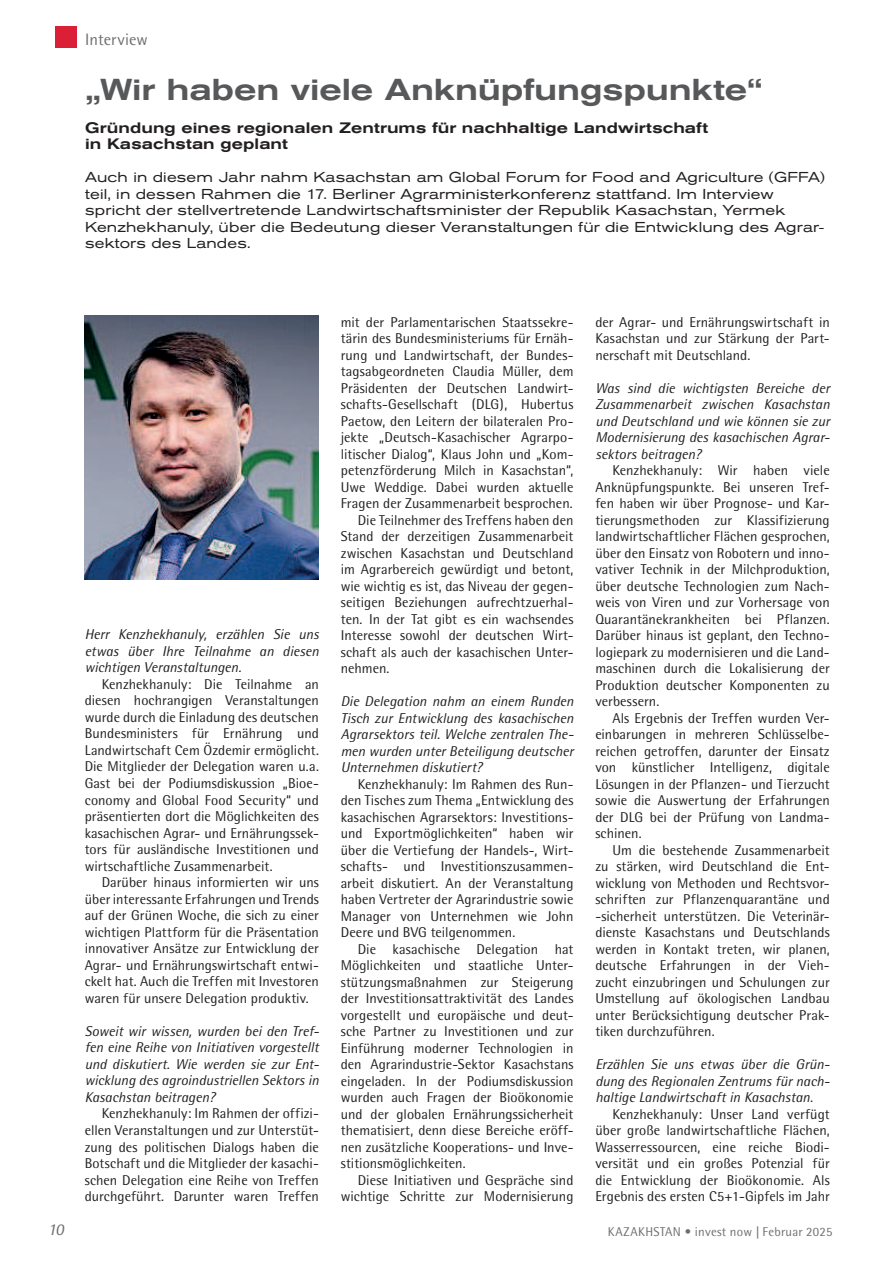
<style>
.page{position:relative;width:893px;height:1263px;background:#fff}
.page>*{position:absolute;margin:0;border:0;box-sizing:border-box;transform-origin:0 0}
.t1{font:500 expanded 30px "Akzidenz Grotesk BE";letter-spacing:-.005em;color:#57585a}
.t2{font:16.5px "Rotis Semi Sans";letter-spacing:.005em;color:#6d6e71}
.t3{font:italic 16.5px "Rotis Semi Sans";color:#6d6e71}
.t4{font:500 expanded 15px/16.5px "Akzidenz Grotesk BE";letter-spacing:.005em;color:#231f20}
.t5{font:14.25px/16.5px "Rotis Semi Sans";letter-spacing:.005em;color:#231f20;text-align:justify}
.t6{font:italic 14.25px/16.5px "Rotis Semi Sans";color:#231f20}
.t7{font:expanded 14.25px/16.5px "Akzidenz Grotesk BE";letter-spacing:.01em;color:#231f20}
.t8{font:12.75px "Rotis Semi Sans";letter-spacing:.02em;color:#6d6e71}
.s1{font-family:"Meta Book Cyr"}
</style>
<div class="page">
<div style="left:56px;top:26px;width:21px;height:21px;background:#da1f37"></div>
<img style="left:84px;top:316px;width:235px;height:264px">
<p class="t2" style="left:85px;top:32px;width:64px">Interview</p>
<h1 class="t1" style="left:85px;top:73px;width:679px">„Wir haben viele Anknüpfungspunkte“</h1>
<p class="t4" style="left:85px;top:119px;width:624px">Gründung eines regionalen Zentrums für nachhaltige Landwirtschaft in Kasachstan geplant</p>
<p class="t7" style="left:85px;top:170px;width:741px">Auch in diesem Jahr nahm Kasachstan am Global Forum for Food and Agriculture (GFFA) teil, in dessen Rahmen die 17. Berliner Agrarministerkonferenz stattfand. Im Interview spricht der stellvertretende Landwirtschaftsminister der Republik Kasachstan, Yermek Kenzhekhanuly, über die Bedeutung dieser Veranstaltungen für die Entwicklung des Agrar&shy;sektors des Landes.</p>
<p class="t6" style="left:85px;top:627px;width:236px;text-align:justify">Herr Kenzhekhanuly, erzählen Sie uns etwas über Ihre Teilnahme an diesen wichtigen Veranstaltungen.</p>
<p class="t5" style="left:85px;top:677px;width:236px;text-indent:17px">Kenzhekhanuly: Die Teilnahme an diesen hochrangigen Veranstaltungen wurde durch die Einladung des deutschen Bundesministers für Ernährung und Landwirtschaft Cem Özdemir ermöglicht.<br>Die Mitglieder der Delegation waren u.a.<br>Gast bei der Podiumsdiskussion „Bioe&shy;conomy and Global Food Security“ und präsentierten dort die Möglichkeiten des kasachischen Agrar- und Ernährungssek&shy;tors für ausländische Investitionen und wirtschaftliche Zusammenarbeit.</p>
<p class="t5" style="left:85px;top:875px;width:236px;text-indent:17px">Darüber hinaus informierten wir uns über interessante Erfahrungen und Trends auf der Grünen Woche, die sich zu einer wichtigen Plattform für die Präsentation innovativer Ansätze zur Entwicklung der Agrar- und Ernährungswirtschaft entwi&shy;ckelt hat. Auch die Treffen mit Investoren waren für unsere Delegation produktiv.</p>
<p class="t6" style="left:85px;top:1023px;width:236px">Soweit wir wissen, wurden bei den Tref&shy;fen eine Reihe von Initiativen vorgestellt und diskutiert. Wie werden sie zur Ent&shy;wicklung des agroindustriellen Sektors in Kasachstan beitragen?</p>
<p class="t5" style="left:85px;top:1106px;width:236px;text-indent:17px">Kenzhekhanuly: Im Rahmen der offizi&shy;ellen Veranstaltungen und zur Unterstüt&shy;zung des politischen Dialogs haben die Botschaft und die Mitglieder der kasachi&shy;schen Delegation eine Reihe von Treffen durchgeführt. Darunter waren Treffen</p>
<p class="t5" style="left:341px;top:314px;width:234px">mit der Parlamentarischen Staatssekre-</p>
<p class="t5" style="left:341px;top:331px;width:234px">tärin des Bundesministeriums für Ernäh-</p>
<p class="t5" style="left:341px;top:347px;width:234px">rung und Landwirtschaft, der Bundes-</p>
<p class="t5" style="left:341px;top:364px;width:234px">tagsabgeordneten Claudia Müller, dem</p>
<p class="t5" style="left:341px;top:380px;width:234px">Präsidenten der Deutschen Landwirt-</p>
<p class="t5" style="left:341px;top:397px;width:234px">schafts-Gesellschaft (DLG), Hubertus</p>
<p class="t5" style="left:341px;top:413px;width:234px">Paetow, den Leitern der bilateralen Pro-</p>
<p class="t5" style="left:341px;top:430px;width:234px">jekte „Deutsch-Kasachischer Agrarpo-</p>
<p class="t5" style="left:341px;top:446px;width:234px">litischer Dialog“, Klaus John und „Kom-</p>
<p class="t5" style="left:341px;top:463px;width:234px">petenzförderung Milch in Kasachstan“,</p>
<p class="t5" style="left:341px;top:479px;width:234px">Uwe Weddige. Dabei wurden aktuelle</p>
<p class="t5" style="left:341px;top:496px;width:234px">Fragen der Zusammenarbeit besprochen.</p>
<p class="t5" style="left:358px;top:512px;width:217px">Die Teilnehmer des Treffens haben den</p>
<p class="t5" style="left:341px;top:529px;width:234px">Stand der derzeitigen Zusammenarbeit</p>
<p class="t5" style="left:341px;top:545px;width:234px">zwischen Kasachstan und Deutschland</p>
<p class="t5" style="left:341px;top:562px;width:234px">im Agrarbereich gewürdigt und betont,</p>
<p class="t5" style="left:341px;top:578px;width:234px">wie wichtig es ist, das Niveau der gegen-</p>
<p class="t5" style="left:341px;top:595px;width:234px">seitigen Beziehungen aufrechtzuerhal-</p>
<p class="t5" style="left:341px;top:611px;width:234px">ten. In der Tat gibt es ein wachsendes</p>
<p class="t5" style="left:341px;top:628px;width:234px">Interesse sowohl der deutschen Wirt-</p>
<p class="t5" style="left:341px;top:644px;width:234px">schaft als auch der kasachischen Unter-</p>
<p class="t5" style="left:341px;top:661px;width:50px">nehmen.</p>
<p class="t6" style="left:341px;top:694px;width:234px">Die Delegation nahm an einem Runden Tisch zur Entwicklung des kasachischen Agrarsektors teil. Welche zentralen The&shy;men wurden unter Beteiligung deutscher Unternehmen diskutiert?</p>
<p class="t5" style="left:341px;top:776px;width:234px;text-indent:17px">Kenzhekhanuly: Im Rahmen des Run&shy;den Tisches zum Thema „Entwicklung des kasachischen Agrarsektors: Investitions&shy;und Exportmöglichkeiten“ haben wir über die Vertiefung der Handels-, Wirt&shy;schafts- und Investitionszusammen&shy;arbeit diskutiert. An der Veranstaltung haben Vertreter der Agrarindustrie sowie Manager von Unternehmen wie John Deere und BVG teilgenommen.</p>
<p class="t5" style="left:341px;top:941px;width:234px;text-indent:17px">Die kasachische Delegation hat Möglichkeiten und staatliche Unter&shy;stützungsmaßnahmen zur Steigerung der Investitionsattraktivität des Landes vorgestellt und europäische und deut&shy;sche Partner zu Investitionen und zur Einführung moderner Technologien in den Agrarindustrie-Sektor Kasachstans eingeladen. In der Podiumsdiskussion wurden auch Fragen der Bioökonomie und der globalen Ernährungssicherheit thematisiert, denn diese Bereiche eröff&shy;nen zusätzliche Kooperations- und Inve&shy;stitionsmöglichkeiten.</p>
<p class="t5" style="left:341px;top:1172px;width:234px;text-align:right">Diese Initiativen und Gespräche sind wichtige Schritte zur Modernisierung</p>
<p class="t5" style="left:595px;top:314px;width:236px">der Agrar- und Ernährungswirtschaft in Kasachstan und zur Stärkung der Part&shy;nerschaft mit Deutschland.</p>
<p class="t6" style="left:595px;top:380px;width:236px">Was sind die wichtigsten Bereiche der Zusammenarbeit zwischen Kasachstan und Deutschland und wie können sie zur Modernisierung des kasachischen Agrar&shy;sektors beitragen?</p>
<p class="t5" style="left:595px;top:463px;width:236px;text-indent:17px">Kenzhekhanuly: Wir haben viele Anknüpfungspunkte. Bei unseren Tref&shy;fen haben wir über Prognose- und Kar&shy;tierungsmethoden zur Klassifizierung landwirtschaftlicher Flächen gesprochen, über den Einsatz von Robotern und inno&shy;vativer Technik in der Milchproduktion, über deutsche Technologien zum Nach&shy;weis von Viren und zur Vorhersage von Quarantänekrankheiten bei Pflanzen.<br>Darüber hinaus ist geplant, den Techno&shy;logiepark zu modernisieren und die Land&shy;maschinen durch die Lokalisierung der Produktion deutscher Komponenten zu verbessern.</p>
<p class="t5" style="left:595px;top:710px;width:236px;text-indent:17px">Als Ergebnis der Treffen wurden Ver&shy;einbarungen in mehreren Schlüsselbe&shy;reichen getroffen, darunter der Einsatz von künstlicher Intelligenz, digitale Lösungen in der Pflanzen- und Tierzucht sowie die Auswertung der Erfahrungen der DLG bei der Prüfung von Landma&shy;schinen.</p>
<p class="t5" style="left:595px;top:842px;width:236px;text-indent:17px">Um die bestehende Zusammenarbeit zu stärken, wird Deutschland die Ent&shy;wicklung von Methoden und Rechtsvor&shy;schriften zur Pflanzenquarantäne und -sicherheit unterstützen. Die Veterinär&shy;dienste Kasachstans und Deutschlands werden in Kontakt treten, wir planen, deutsche Erfahrungen in der Vieh&shy;zucht einzubringen und Schulungen zur Umstellung auf ökologischen Landbau unter Berücksichtigung deutscher Prak&shy;tiken durchzuführen.</p>
<p class="t6" style="left:595px;top:1057px;width:234px;text-align:justify">Erzählen Sie uns etwas über die Grün&shy;dung des Regionalen Zentrums für nach&shy;haltige Landwirtschaft in Kasachstan.</p>
<p class="t5" style="left:595px;top:1106px;width:236px;text-indent:17px">Kenzhekhanuly: Unser Land verfügt über große landwirtschaftliche Flächen, Wasserressourcen, eine reiche Biodi&shy;versität und ein großes Potenzial für die Entwicklung der Bioökonomie. Als Ergebnis des ersten C5+1-Gipfels im Jahr</p>
<p class="t3" style="left:48px;top:1222px;width:17px">10</p>
<p class="t8" style="left:608px;top:1226px;width:226px">KAZAKHSTAN • invest now <span class="s1">|</span> Februar 2025</p>
</div>
